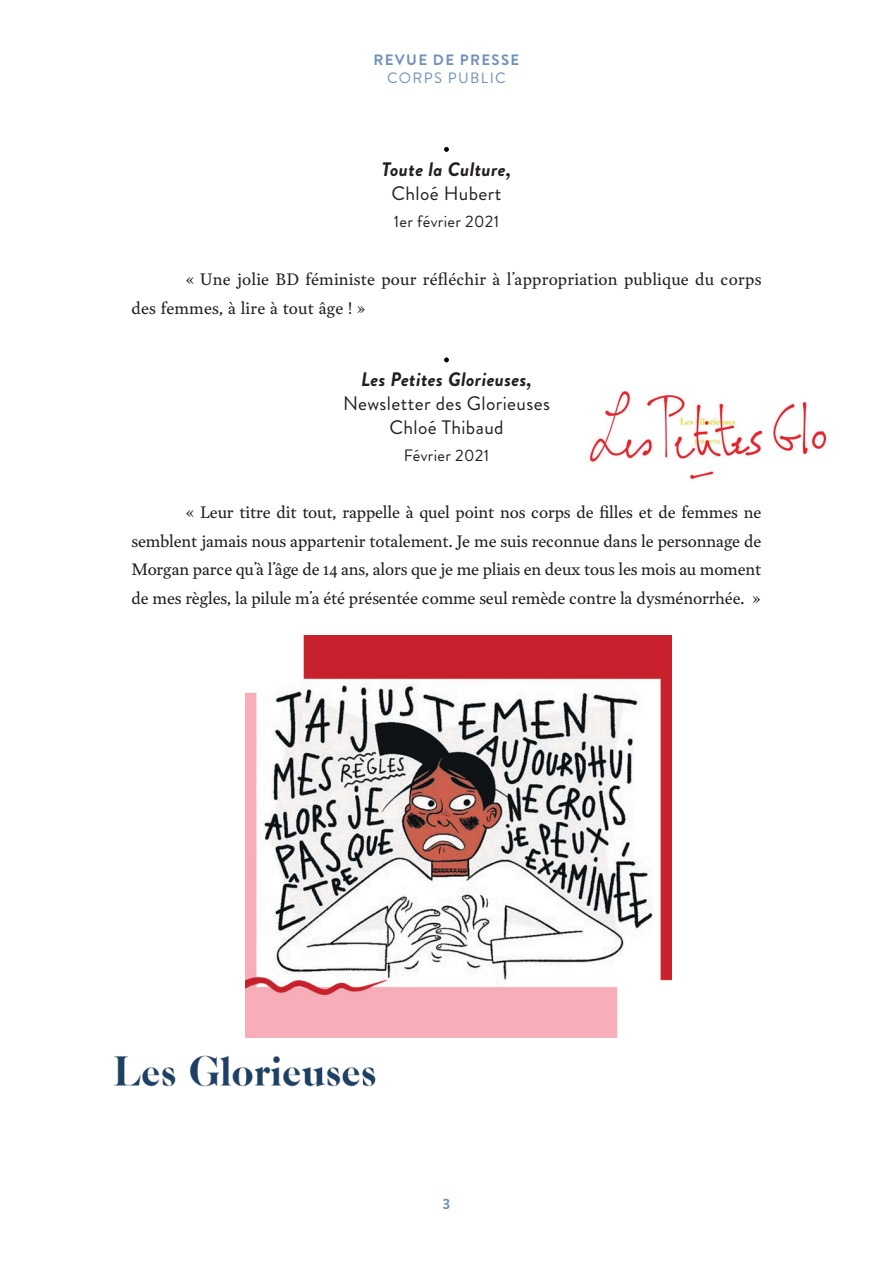
<style>
.page{position:relative;width:893px;height:1263px;background:#fff}
.page>*{position:absolute;margin:0;border:0;box-sizing:border-box;transform-origin:0 0}
.t1{font:19.5px/24px "Brandon Grotesque";letter-spacing:.02em;color:#231f20;text-align:center}
.t2{font:italic 700 19.5px "Brandon Grotesque";letter-spacing:.02em;color:#231f20}
.t3{font:16.5px/28.5px "Garvis Pro";letter-spacing:.01em;color:#231f20}
.t4{font:16.5px "Brandon Grotesque";letter-spacing:.02em;color:#231f20}
.t5{font:700 15px "Brandon Grotesque";letter-spacing:.09em;color:#7091bc}
.t6{font:15px "Brandon Grotesque";letter-spacing:.09em;color:#7091bc}
</style>
<div class="page">
<img style="left:588px;top:391px;width:239px;height:89px">
<svg style="left:444px;top:147px;width:5px;height:5px"></svg>
<svg style="left:444px;top:357px;width:5px;height:5px"></svg>
<img style="left:114px;top:1055px;width:262px;height:32px">
<img style="left:246px;top:635px;width:425px;height:402px">
<p class="t5" style="left:373px;top:49px;width:147px">REVUE DE PRESSE</p>
<p class="t6" style="left:387px;top:67px;width:120px">CORPS PUBLIC</p>
<p class="t2" style="left:382px;top:155px;width:131px">Toute la Culture,</p>
<p class="t1" style="left:391px;top:181px;width:111px">Chloé Hubert</p>
<p class="t4" style="left:394px;top:210px;width:107px">1er février 2021</p>
<p class="t3" style="left:132px;top:265px;width:631px;text-indent:54px">« Une jolie BD féministe pour réfléchir à l’appropriation publique du corps des femmes, à lire à tout âge ! »</p>
<p class="t2" style="left:361px;top:366px;width:172px">Les Petites Glorieuses,</p>
<p class="t1" style="left:343px;top:392px;width:208px">Newsletter des Glorieuses<br>Chloé Thibaud</p>
<p class="t4" style="left:404px;top:444px;width:87px">Février 2021</p>
<p class="t3" style="left:132px;top:498px;width:631px;text-align:justify;text-indent:54px">« Leur titre dit tout, rappelle à quel point nos corps de filles et de femmes ne semblent jamais nous appartenir totalement. Je me suis reconnue dans le personnage de Morgan parce qu’à l’âge de 14 ans, alors que je me pliais en deux tous les mois au moment de mes règles, la pilule m’a été présentée comme seul remède contre la dysménorrhée. »</p>
<p class="t5" style="left:443px;top:1193px;width:9px">3</p>
</div>
